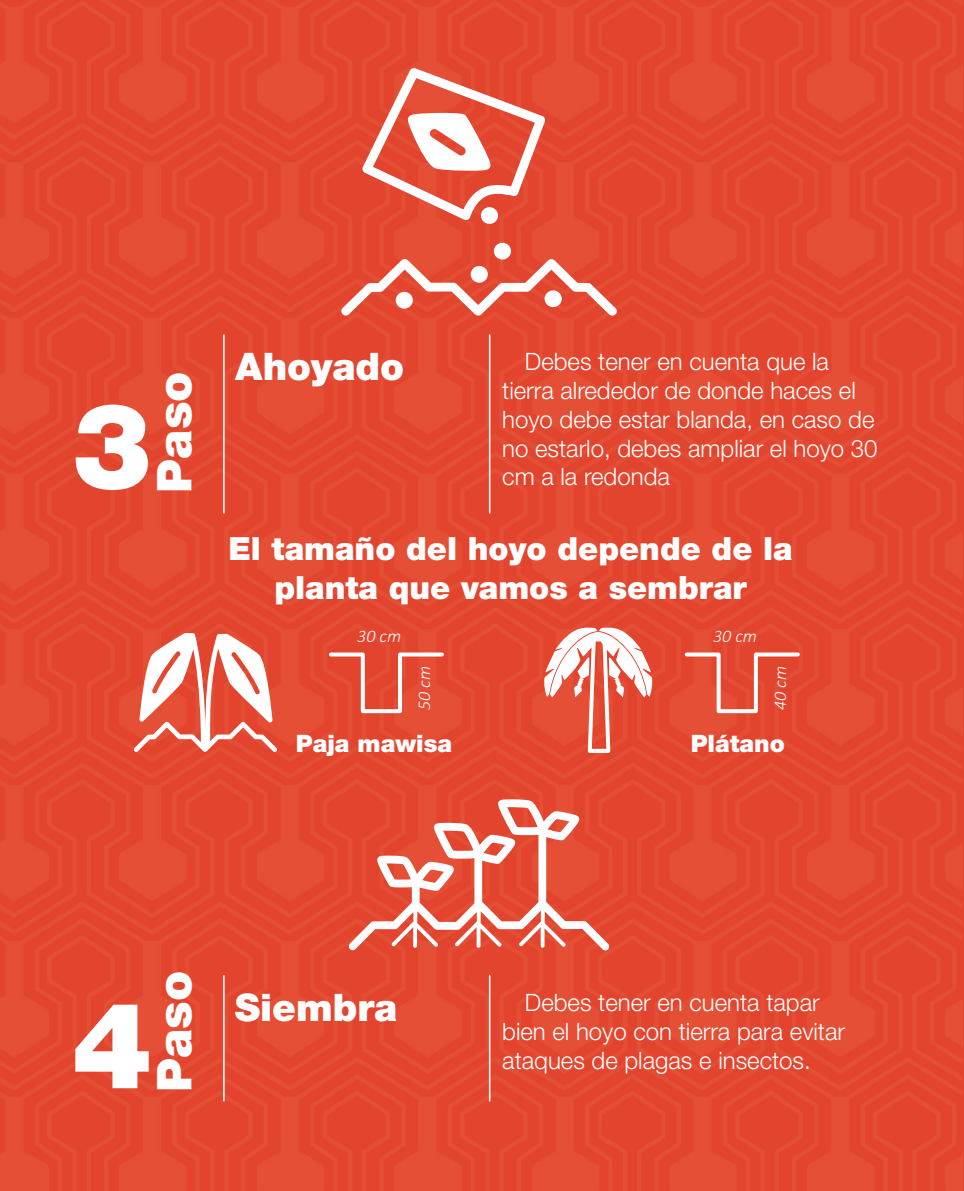
<style>
.page{position:relative;width:964px;height:1191px;background:#fff}
.page>*{position:absolute;margin:0;border:0;box-sizing:border-box;transform-origin:0 0}
.t1{font:900 120px "Helvetica Neue LT Std";color:#fff}
.t2{font:900 48px "Helvetica Neue LT Std";color:#fff}
.t3{font:900 38px "Helvetica Neue LT Std";color:#fff}
.t4{font:900 32px/38.4px "Helvetica Neue LT Std";color:#fff;text-align:center}
.t5{font:300 24px/28.8px "Helvetica Neue LT Std";color:#fff}
.t6{font:900 24px "Helvetica Neue LT Std";color:#fff}
.t7{font:italic 300 18px "Calibri";color:#fff}
</style>
<div class="page">
<img style="left:0;top:0;width:962px;height:1191px">
<svg style="left:341px;top:258px;width:276px;height:58px"></svg>
<div style="left:396px;top:292px;width:17px;height:17px;background:#fff;border-radius:50%"></div>
<div style="left:471px;top:266px;width:17px;height:17px;background:#fff;border-radius:50%"></div>
<div style="left:481px;top:207px;width:17px;height:17px;background:#fff;border-radius:50%"></div>
<div style="left:494px;top:243px;width:17px;height:16px;background:#fff;border-radius:50%"></div>
<div style="left:544px;top:290px;width:18px;height:17px;background:#fff;border-radius:50%"></div>
<svg style="left:362px;top:68px;width:184px;height:152px"></svg>
<svg style="left:543px;top:626px;width:110px;height:127px"></svg>
<svg style="left:134px;top:633px;width:143px;height:119px"></svg>
<svg style="left:348px;top:799px;width:261px;height:151px"></svg>
<hr style="left:223px;top:335px;width:2px;height:178px;background:#fff">
<hr style="left:223px;top:975px;width:2px;height:126px;background:#fff">
<hr style="left:489px;top:335px;width:1px;height:178px;background:#fff">
<hr style="left:489px;top:975px;width:1px;height:126px;background:#fff">
<svg style="left:327px;top:650px;width:119px;height:65px;background:#e65d48"></svg>
<svg style="left:683px;top:650px;width:119px;height:65px;background:#e65d49"></svg>
<h1 class="t1" style="left:72px;top:375px;width:82px">3</h1>
<h2 class="t2" style="left:146px;top:492px;width:122px;rotate:-90deg">Paso</h2>
<h3 class="t3" style="left:235px;top:344px;width:170px">Ahoyado</h3>
<p class="t5" style="left:502px;top:347px;width:377px;text-indent:23px">Debes tener en cuenta que la tierra alrededor de donde haces el hoyo debe estar blanda, en caso de no estarlo, debes ampliar el hoyo 30 cm a la redonda</p>
<h3 class="t4" style="left:228px;top:529px;width:566px">El tamaño del hoyo depende de la planta que vamos a sembrar</h3>
<p class="t7" style="left:357px;top:625px;width:45px">30 cm</p>
<p class="t7" style="left:713px;top:625px;width:45px">30 cm</p>
<p class="t7" style="left:413px;top:710px;width:45px;rotate:-90deg">50 cm</p>
<p class="t7" style="left:769px;top:710px;width:45px;rotate:-90deg">40 cm</p>
<p class="t6" style="left:296px;top:729px;width:158px">Paja mawisa</p>
<p class="t6" style="left:691px;top:729px;width:96px">Plátano</p>
<h1 class="t1" style="left:72px;top:973px;width:82px">4</h1>
<h2 class="t2" style="left:146px;top:1091px;width:122px;rotate:-90deg">Paso</h2>
<h3 class="t3" style="left:235px;top:984px;width:164px">Siembra</h3>
<p class="t5" style="left:502px;top:987px;width:344px;text-indent:23px">Debes tener en cuenta tapar bien el hoyo con tierra para evitar ataques de plagas e insectos.</p>
</div>
